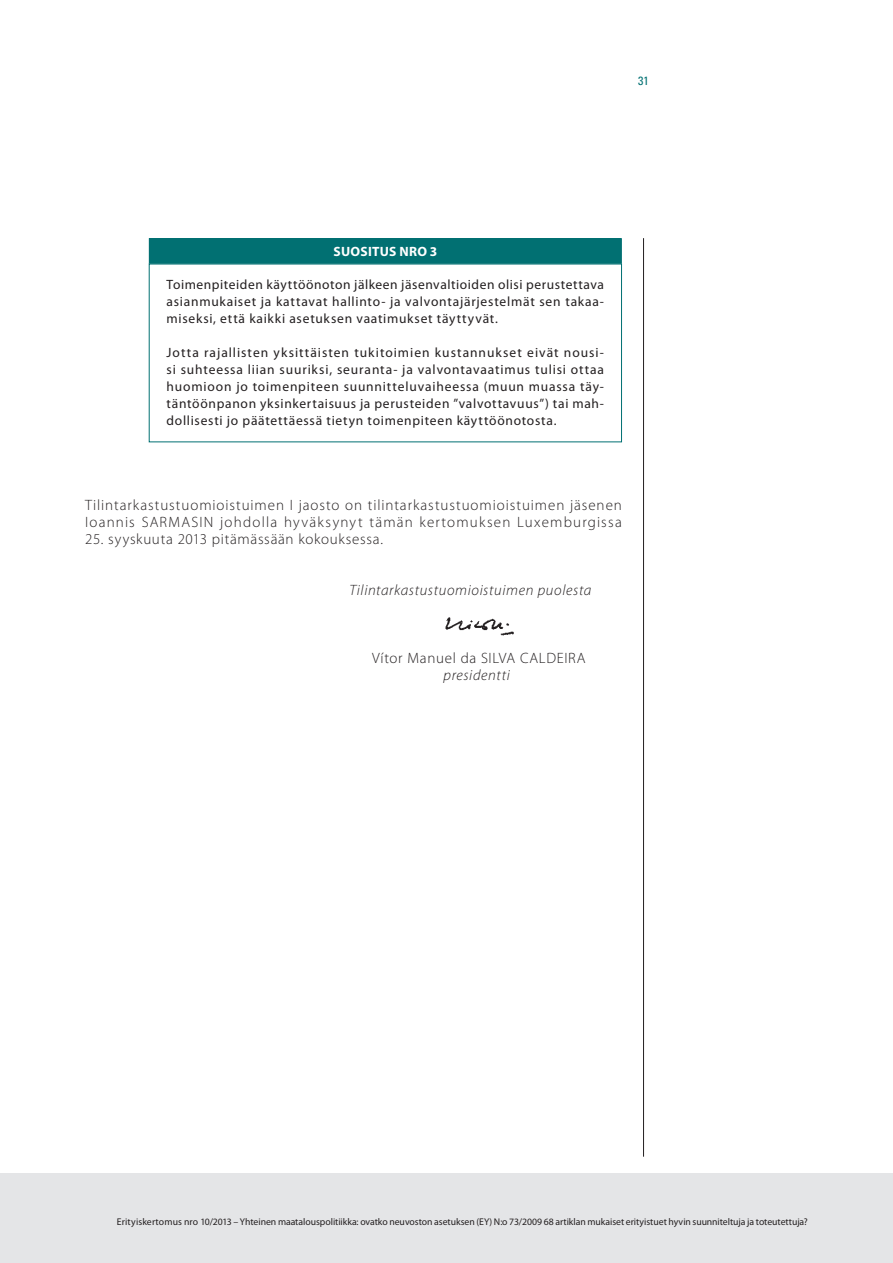
<style>
.page{position:relative;width:893px;height:1263px;background:#fff}
.page>*{position:absolute;margin:0;border:0;box-sizing:border-box;transform-origin:0 0}
.t1{font:300 15px/17px "Myriad Pro";letter-spacing:.065em;color:#231f20}
.t2{font:300 15px "Myriad Pro";letter-spacing:.045em;color:#231f20}
.t3{font:italic 300 15px "Myriad Pro";letter-spacing:.045em;color:#231f20}
.t4{font:13.5px/17px "Myriad Pro";letter-spacing:.055em;color:#231f20;text-align:justify}
.t5{font:700 13.5px "Myriad Pro";letter-spacing:.02em;color:#fff}
.t6{font:condensed 12px "Univers LT Std";color:#017072}
.t7{font:9.75px "Myriad Pro";letter-spacing:-.005em;color:#231f20}
</style>
<div class="page">
<div style="left:0;top:1174px;width:893px;height:89px;background:#e4e5e7"></div>
<hr style="left:643px;top:238px;width:1px;height:919px;background:#231f20">
<div style="left:150px;top:239px;width:471px;height:24px;background:#017072"></div>
<div style="left:149px;top:238px;width:473px;height:26px;border:2px solid #017072"></div>
<img style="left:445px;top:617px;width:69px;height:19px">
<p class="t6" style="left:638px;top:73px;width:12px">31</p>
<p class="t5" style="left:333px;top:244px;width:105px">SUOSITUS NRO 3</p>
<p class="t4" style="left:167px;top:276px;width:439px">Toimenpiteiden käyttöönoton jälkeen jäsenvaltioiden olisi perustettava asianmukaiset ja kattavat hallinto- ja valvontajärjestelmät sen takaa‑ miseksi, että kaikki asetuksen vaatimukset täyttyvät.</p>
<p class="t4" style="left:167px;top:344px;width:439px">Jotta rajallisten yksittäisten tukitoimien kustannukset eivät nousi‑ si suhteessa liian suuriksi, seuranta- ja valvontavaatimus tulisi ottaa huomioon jo toimenpiteen suunnitteluvaiheessa (muun muassa täy‑ täntöönpanon yksinkertaisuus ja perusteiden ”valvottavuus”) tai mah‑ dollisesti jo päätettäessä tietyn toimenpiteen käyttöönotosta.</p>
<p class="t1" style="left:85px;top:497px;width:538px">Tilintarkastustuomioistuimen I jaosto on tilintarkastustuomioistuimen jäsenen<br>Ioannis SARMASIN johdolla hyväksynyt tämän kertomuksen Luxemburgissa</p>
<p class="t2" style="left:85px;top:530px;width:300px">25. syyskuuta 2013 pitämässään kokouksessa.</p>
<p class="t3" style="left:349px;top:582px;width:243px">Tilintarkastustuomioistuimen puolesta</p>
<p class="t2" style="left:372px;top:649px;width:215px">Vítor Manuel da SILVA CALDEIRA</p>
<p class="t3" style="left:444px;top:667px;width:68px">presidentti</p>
<p class="t7" style="left:117px;top:1216px;width:692px">Erityiskertomus nro 10/2013 – Yhteinen maatalouspolitiikka: ovatko neuvoston asetuksen (EY) N:o 73/2009 68 artiklan mukaiset erityistuet hyvin suunniteltuja ja toteutettuja?</p>
</div>
